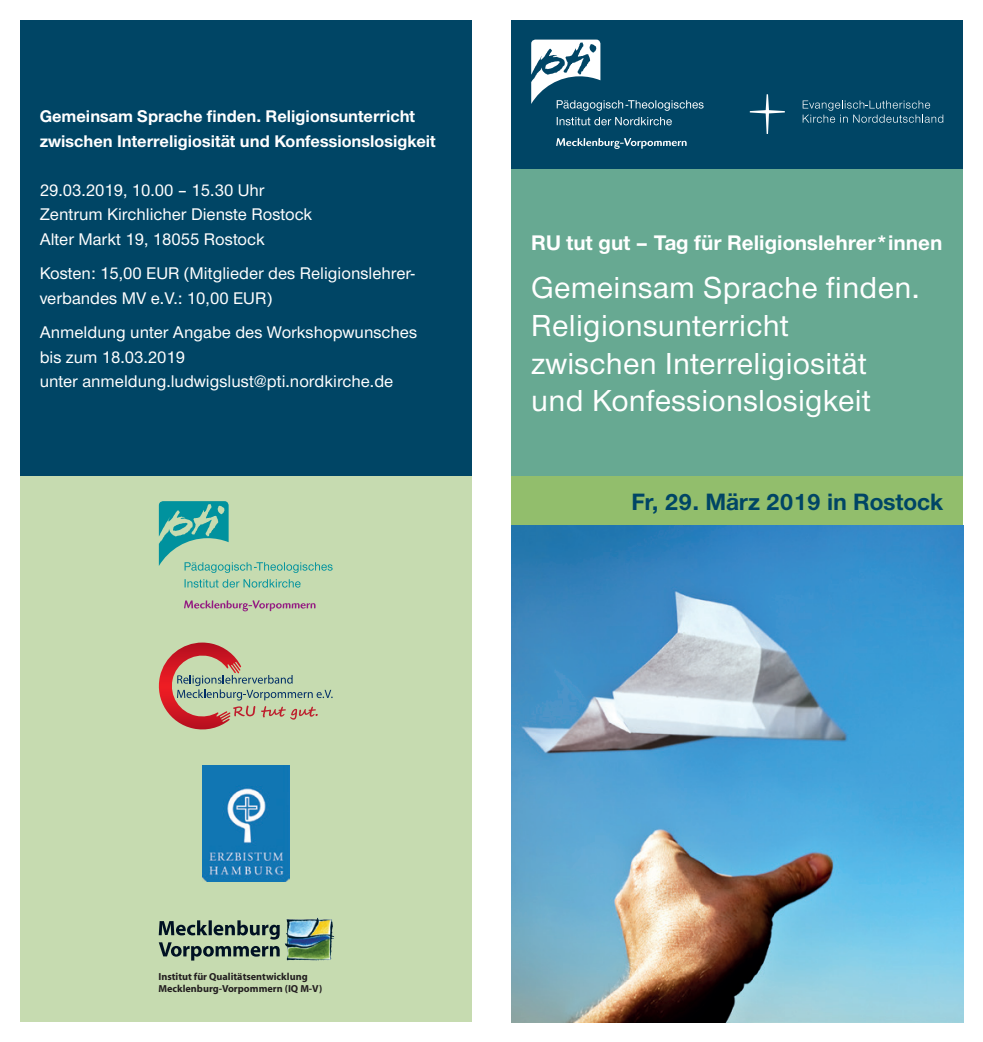
<style>
.page{position:relative;width:983px;height:1042px;background:#fff}
.page>*{position:absolute;margin:0;border:0;box-sizing:border-box;transform-origin:0 0}
.t1{font:500 31.5px/37.8px "Nordelbica";letter-spacing:.01em;color:#fff}
.t2{font:700 24.5px "Nordelbica";color:#004565}
.t3{font:700 21.88px "Nordelbica";color:#fff}
.t4{font:500 17.5px/24.5px "Nordelbica";color:#fff}
.t5{font:700 17.5px/24.5px "Nordelbica";color:#fff}
.t6{font:700 10.15px/12.2px "Myriad";color:#231f20}
</style>
<div class="page">
<div style="left:20px;top:20px;width:451px;height:456px;background:#004565"></div>
<div style="left:511px;top:169px;width:451px;height:307px;background:#67a992"></div>
<div style="left:511px;top:476px;width:451px;height:50px;background:#92be6c"></div>
<img style="left:511px;top:526px;width:451px;height:496px">
<div style="left:20px;top:476px;width:451px;height:546px;background:#c6dbb0"></div>
<div style="left:511px;top:20px;width:451px;height:149px;background:#004565"></div>
<svg style="left:556px;top:138px;width:130px;height:11px"></svg>
<svg style="left:556px;top:117px;width:115px;height:8px"></svg>
<svg style="left:531px;top:40px;width:172px;height:71px"></svg>
<svg style="left:802px;top:100px;width:141px;height:23px"></svg>
<svg style="left:749px;top:94px;width:35px;height:40px"></svg>
<img style="left:202px;top:765px;width:87px;height:116px">
<svg style="left:184px;top:600px;width:131px;height:11px"></svg>
<svg style="left:184px;top:579px;width:116px;height:8px"></svg>
<svg style="left:159px;top:501px;width:173px;height:72px"></svg>
<svg style="left:158px;top:642px;width:174px;height:88px"></svg>
<svg style="left:159px;top:920px;width:121px;height:40px"></svg>
<p class="t5" style="left:40px;top:104px;width:397px">Gemeinsam Sprache finden. Religionsunterricht zwischen Interreligiosität und Konfessionslosigkeit</p>
<p class="t4" style="left:40px;top:178px;width:274px">29.03.2019, 10.00 – 15.30 Uhr<br>Zentrum Kirchlicher Dienste Rostock<br>Alter Markt 19, 18055 Rostock</p>
<p class="t4" style="left:40px;top:261px;width:376px">Kosten: 15,00 EUR (Mitglieder des Religionslehrer&shy;verbandes MV e.V.: 10,00 EUR)</p>
<p class="t4" style="left:40px;top:320px;width:379px">Anmeldung unter Angabe des Workshopwunsches bis zum 18.03.2019<br>unter anmeldung.ludwigslust@pti.nordkirche.de</p>
<p class="t3" style="left:531px;top:230px;width:412px">RU tut gut – Tag für Religionslehrer*innen</p>
<h1 class="t1" style="left:531px;top:268px;width:390px">Gemeinsam Sprache finden.<br>Religionsunterricht zwischen Interreligiosität und Konfessionslosigkeit</h1>
<h2 class="t2" style="left:631px;top:488px;width:313px">Fr, 29. März 2019 in Rostock</h2>
<p class="t6" style="left:158px;top:970px;width:165px">Institut für Qualitätsentwicklung<br>Mecklenburg-Vorpommern (IQ M-V)</p>
</div>
